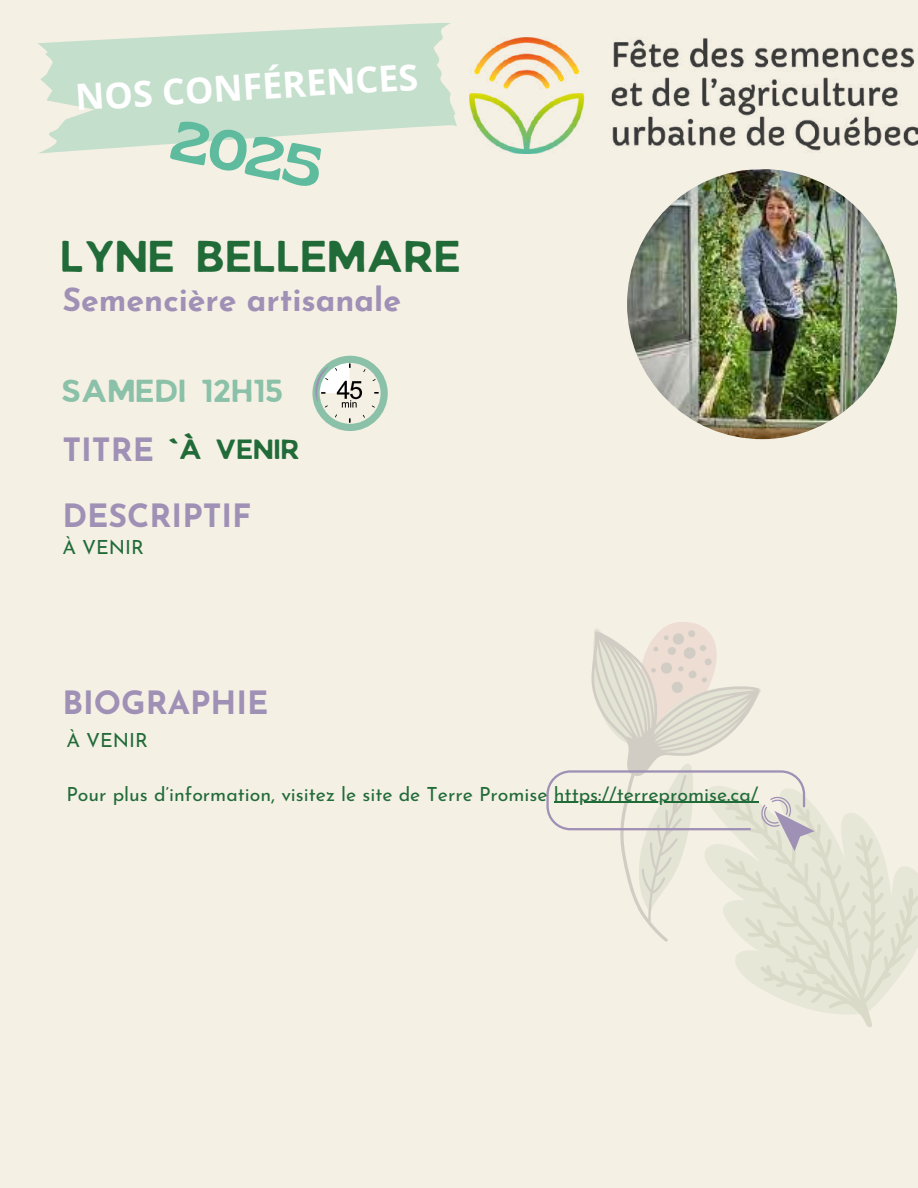
<style>
.page{position:relative;width:918px;height:1188px;background:#f5f0e4}
.page>*{position:absolute;margin:0;border:0;box-sizing:border-box;transform-origin:0 0}
.t1{font:57px "Gliker";color:#5ebb9e}
.t2{font:42.15px "JA Jaya Giri Sans";color:#216b39}
.t3{font:700 36px "Open Sans";color:#fff}
.t4{font:700 32.1px "Josefin Sans";color:#9f90b6}
.t5{font:30.15px "JA Jaya Giri Sans";color:#8ac1a8}
.t6{font:26.25px "JA Jaya Giri Sans";color:#216b39}
.t7{font:19.5px "Josefin Sans";color:#216b39}
.s1{font-family:"Josefin Sans";font-weight:700;font-size:32.1px;color:#9f90b6}
</style>
<div class="page">
<svg style="left:38px;top:23px;width:419px;height:131px;fill:#c5dfcd"></svg>
<img style="left:469px;top:38px;width:449px;height:115px">
<svg style="left:735px;top:808px;width:183px;height:219px;fill:#e7e7d8"></svg>
<svg style="left:640px;top:806px;width:175px;height:137px"></svg>
<img style="left:627px;top:169px;width:270px;height:270px;border-radius:50%">
<svg style="left:312px;top:356px;width:76px;height:75px"></svg>
<svg style="left:546px;top:622px;width:268px;height:291px"></svg>
<hr style="left:554px;top:802px;width:204px;height:1px;background:#216b39">
<h3 class="t3" style="left:73px;top:74px;width:345px;rotate:-4deg">NOS CONFÉRENCES</h3>
<h1 class="t1" style="left:179px;top:105px;width:153px;rotate:11deg">2025</h1>
<h2 class="t2" style="left:62px;top:239px;width:402px">LYNE BELLEMARE</h2>
<h3 class="t4" style="left:62px;top:287px;width:340px">Semencière artisanale</h3>
<h3 class="t5" style="left:62px;top:378px;width:224px">SAMEDI 12H15</h3>
<h3 class="t6" style="left:62px;top:438px;width:240px"><span class="s1">TITRE</span> `À VENIR</h3>
<h3 class="t4" style="left:62px;top:503px;width:191px">DESCRIPTIF</h3>
<p class="t7" style="left:62px;top:539px;width:83px">À VENIR</p>
<h3 class="t4" style="left:62px;top:690px;width:208px">BIOGRAPHIE</h3>
<p class="t7" style="left:66px;top:732px;width:83px">À VENIR</p>
<p class="t7" style="left:66px;top:786px;width:694px">Pour plus d’information, visitez le site de Terre Promise https://terrepromise.ca/</p>
</div>
